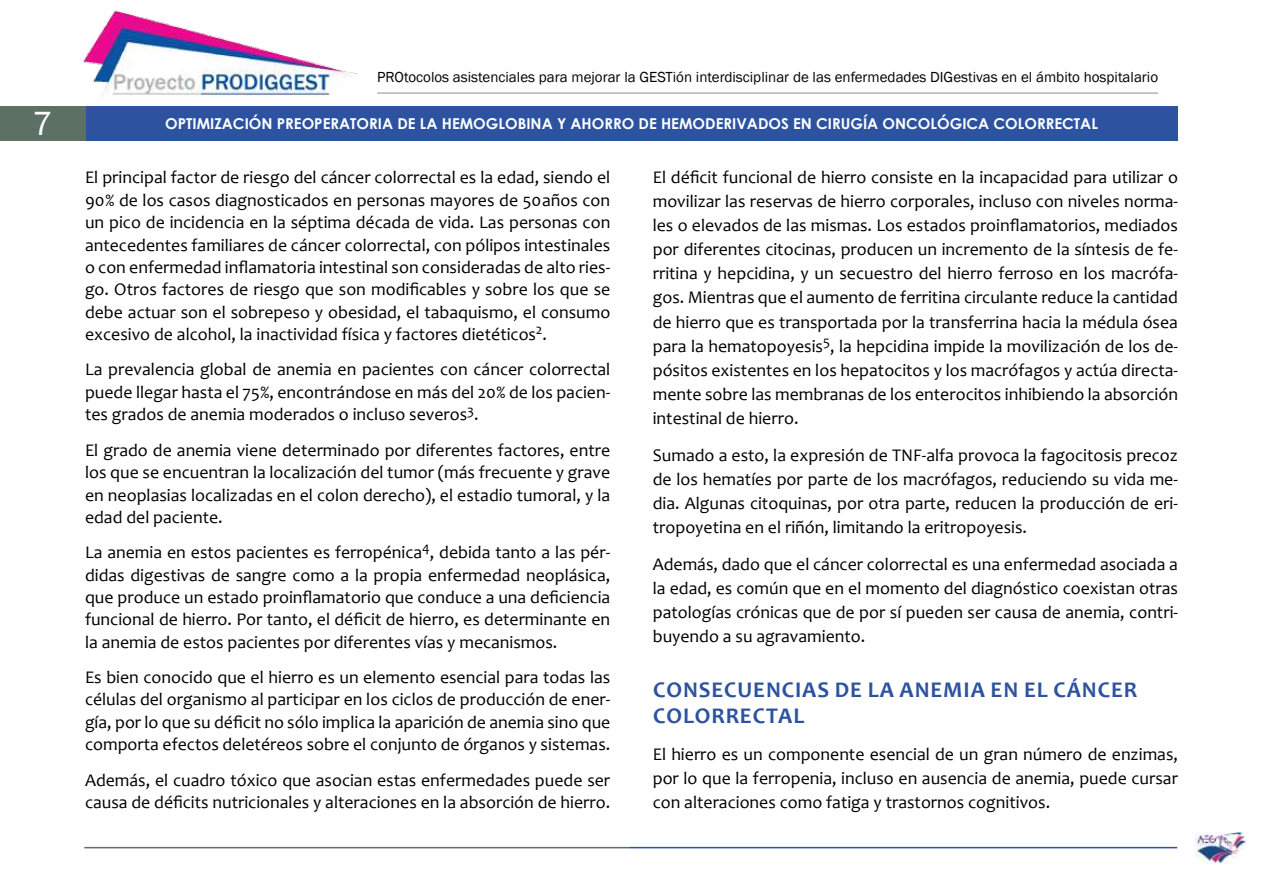
<style>
.page{position:relative;width:1263px;height:893px;background:#fff}
.page>*{position:absolute;margin:0;border:0;box-sizing:border-box;transform-origin:0 0}
.t1{font:34.5px "Franklin Gothic";color:#fff}
.t2{font:700 22.5px/25.7px "Candara";letter-spacing:.04em;color:#2c52a0}
.t3{font:17.85px/24.2px "Candara";color:#000;text-align:justify}
.t4{font:15px "Franklin Gothic";color:#000}
.t5{font:700 15px "Century Gothic";color:#fff}
</style>
<div class="page">
<img style="left:83px;top:10px;width:273px;height:87px">
<hr style="left:377px;top:92px;width:781px;height:2px;background:#b1b4bc">
<div style="left:85px;top:106px;width:1093px;height:34px;background:#2c52a0"></div>
<div style="left:0;top:106px;width:85px;height:34px;background:#5c7063"></div>
<hr style="left:84px;top:847px;width:546px;height:1px;background:#5c7063">
<hr style="left:630px;top:847px;width:547px;height:1px;background:#2c52a0">
<img style="left:1196px;top:833px;width:49px;height:31px">
<p class="t4" style="left:377px;top:67px;width:782px">PROtocolos asistenciales para mejorar la GESTión interdisciplinar de las enfermedades DIGestivas en el ámbito hospitalario</p>
<h1 class="t1" style="left:32px;top:102px;width:22px">7</h1>
<p class="t5" style="left:165px;top:114px;width:934px">OPTIMIZACIÓN PREOPERATORIA DE LA HEMOGLOBINA Y AHORRO DE HEMODERIVADOS EN CIRUGÍA ONCOLÓGICA COLORRECTAL</p>
<p class="t3" style="left:85px;top:166px;width:527px;line-height:22.5px">El principal factor de riesgo del cáncer colorrectal es la edad, siendo el 90% de los casos diagnosticados en personas mayores de 50años con un pico de incidencia en la séptima década de vida. Las personas con antecedentes familiares de cáncer colorrectal, con pólipos intestinales o con enfermedad inflamatoria intestinal son consideradas de alto ries&shy;go. Otros factores de riesgo que son modificables y sobre los que se debe actuar son el sobrepeso y obesidad, el tabaquismo, el consumo excesivo de alcohol, la inactividad física y factores dietéticos<sup>2</sup>.</p>
<p class="t3" style="left:85px;top:358px;width:527px;line-height:22.5px">La prevalencia global de anemia en pacientes con cáncer colorrectal puede llegar hasta el 75%, encontrándose en más del 20% de los pacien&shy;tes grados de anemia moderados o incluso severos<sup>3</sup>.</p>
<p class="t3" style="left:85px;top:439px;width:527px;line-height:22.4px">El grado de anemia viene determinado por diferentes factores, entre los que se encuentran la localización del tumor (más frecuente y grave en neoplasias localizadas en el colon derecho), el estadio tumoral, y la edad del paciente.</p>
<p class="t3" style="left:85px;top:541px;width:527px;line-height:22.5px">La anemia en estos pacientes es ferropénica<sup>4</sup>, debida tanto a las pér&shy;didas digestivas de sangre como a la propia enfermedad neoplásica, que produce un estado proinflamatorio que conduce a una deficiencia funcional de hierro. Por tanto, el déficit de hierro, es determinante en la anemia de estos pacientes por diferentes vías y mecanismos.</p>
<p class="t3" style="left:85px;top:666px;width:527px;line-height:22.5px">Es bien conocido que el hierro es un elemento esencial para todas las células del organismo al participar en los ciclos de producción de ener&shy;gía, por lo que su déficit no sólo implica la aparición de anemia sino que comporta efectos deletéreos sobre el conjunto de órganos y sistemas.</p>
<p class="t3" style="left:85px;top:768px;width:527px;line-height:22.4px">Además, el cuadro tóxico que asocian estas enfermedades puede ser causa de déficits nutricionales y alteraciones en la absorción de hierro.</p>
<p class="t3" style="left:653px;top:165px;width:527px">El déficit funcional de hierro consiste en la incapacidad para utilizar o movilizar las reservas de hierro corporales, incluso con niveles norma&shy;les o elevados de las mismas. Los estados proinflamatorios, mediados por diferentes citocinas, producen un incremento de la síntesis de fe&shy;rritina y hepcidina, y un secuestro del hierro ferroso en los macrófa&shy;gos. Mientras que el aumento de ferritina circulante reduce la cantidad de hierro que es transportada por la transferrina hacia la médula ósea para la hematopoyesis<sup>5</sup>, la hepcidina impide la movilización de los de&shy;pósitos existentes en los hepatocitos y los macrófagos y actúa directa&shy;mente sobre las membranas de los enterocitos inhibiendo la absorción intestinal de hierro.</p>
<p class="t3" style="left:653px;top:443px;width:527px">Sumado a esto, la expresión de TNF-alfa provoca la fagocitosis precoz de los hematíes por parte de los macrófagos, reduciendo su vida me&shy;dia. Algunas citoquinas, por otra parte, reducen la producción de eri&shy;tropoyetina en el riñón, limitando la eritropoyesis.</p>
<p class="t3" style="left:653px;top:552px;width:527px">Además, dado que el cáncer colorrectal es una enfermedad asociada a la edad, es común que en el momento del diagnóstico coexistan otras patologías crónicas que de por sí pueden ser causa de anemia, contri&shy;buyendo a su agravamiento.</p>
<p class="t2" style="left:653px;top:677px;width:485px">CONSECUENCIAS DE LA ANEMIA EN EL CÁNCER<br>COLORRECTAL</p>
<p class="t3" style="left:653px;top:742px;width:527px">El hierro es un componente esencial de un gran número de enzimas, por lo que la ferropenia, incluso en ausencia de anemia, puede cursar con alteraciones como fatiga y trastornos cognitivos.</p>
</div>
